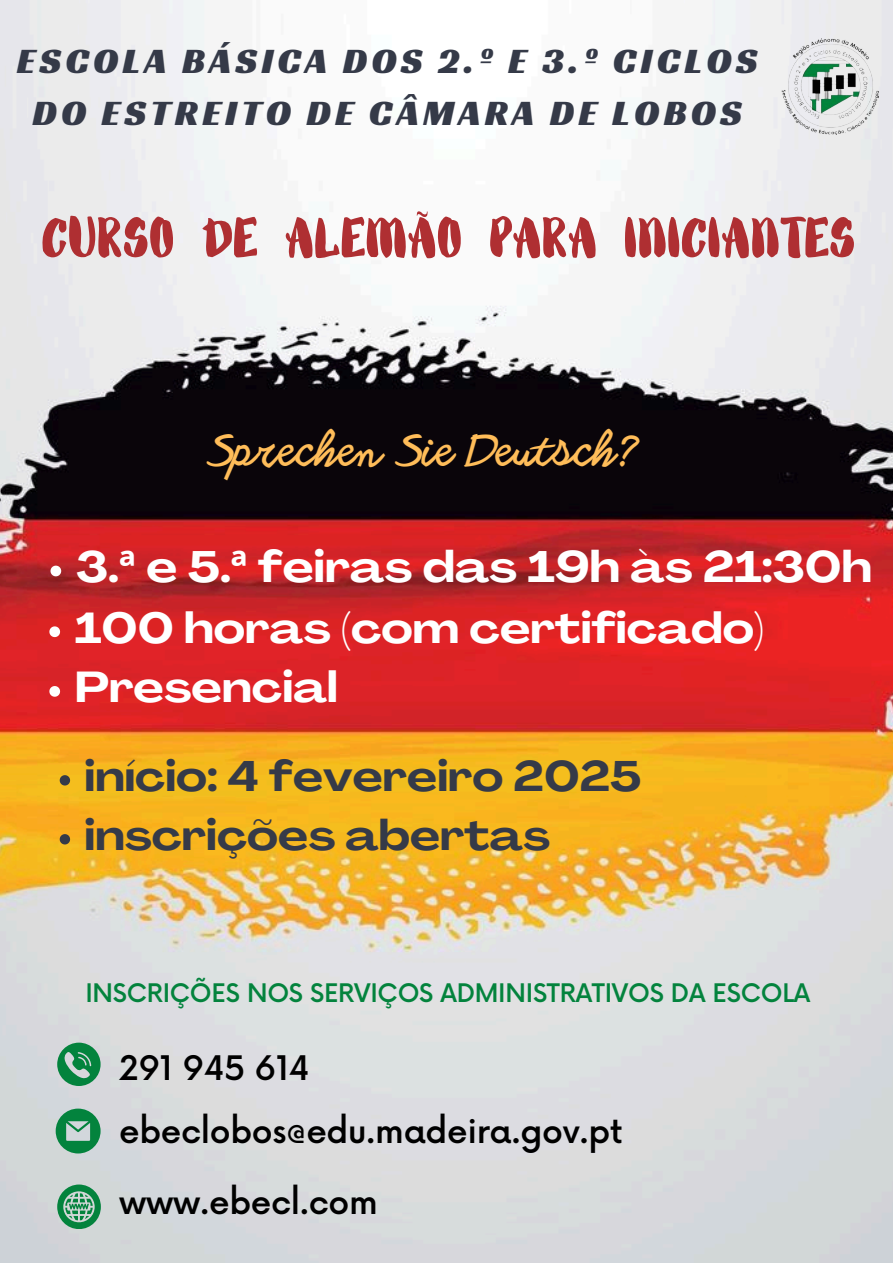
<style>
.page{position:relative;width:893px;height:1263px;background:#fff}
.page>*{position:absolute;margin:0;border:0;box-sizing:border-box;transform-origin:0 0}
.t1{font:66.75px "Alanta Cyrillic Script";color:#af2f32}
.t2{font:700 expanded 43.5px "Agrandir";color:#fff}
.t3{font:300 43.5px "Another Shabby";color:#ffbd59}
.t4{font:700 expanded 42.75px "Agrandir";color:#fff}
.t5{font:700 expanded 42.22px "Agrandir";color:#353a48}
.t6{font:37.05px/51.8px "Racing Sans One";letter-spacing:.11em;color:#353a48;text-align:center}
.t7{font:500 33px/63.6px "Now";letter-spacing:-.01em;color:#000}
.t8{font:500 24.9px "Now";letter-spacing:-.01em;color:#03833d}
.s1{font-family:"Noto Sans";font-stretch:normal}
</style>
<div class="page">
<img style="left:0;top:0;width:893px;height:1263px">
<img style="left:778px;top:29px;width:101px;height:105px">
<svg style="left:51px;top:566px;width:10px;height:10px"></svg>
<svg style="left:49px;top:626px;width:11px;height:11px"></svg>
<svg style="left:49px;top:686px;width:11px;height:11px"></svg>
<svg style="left:60px;top:775px;width:10px;height:10px"></svg>
<svg style="left:60px;top:834px;width:10px;height:10px"></svg>
<svg style="left:57px;top:1042px;width:44px;height:44px;background:#54a37a"></svg>
<svg style="left:57px;top:1184px;width:44px;height:45px;background:#62a984"></svg>
<svg style="left:56px;top:1108px;width:45px;height:45px;background:#5aa67f"></svg>
<p class="t6" style="left:17px;top:34px;width:742px">ESCOLA BÁSICA DOS 2.º E 3.º CICLOS<br>DO ESTREITO DE CÂMARA DE LOBOS</p>
<p class="t1" style="left:42px;top:195px;width:815px">CURSO DE ALEMÃO PARA INICIANTES</p>
<p class="t3" style="left:208px;top:428px;width:430px">Sprechen Sie Deutsch?</p>
<p class="t2" style="left:76px;top:549px;width:797px">3.<span class="s1">ª</span> e 5.<span class="s1">ª</span> feiras das 19h às 21:30h</p>
<h1 class="t4" style="left:75px;top:611px;width:690px">100 horas (com certificado)</h1>
<h2 class="t4" style="left:75px;top:670px;width:264px">Presencial</h2>
<p class="t5" style="left:85px;top:759px;width:558px">início: 4 fevereiro 2025</p>
<p class="t5" style="left:85px;top:818px;width:467px">inscrições abertas</p>
<p class="t8" style="left:85px;top:980px;width:726px">INSCRIÇÕES NOS SERVIÇOS ADMINISTRATIVOS DA ESCOLA</p>
<p class="t7" style="left:119px;top:1038px;width:505px">291 945 614 ebeclobos@edu.madeira.gov.pt</p>
<p class="t7" style="left:119px;top:1172px;width:260px">www.ebecl.com</p>
</div>
